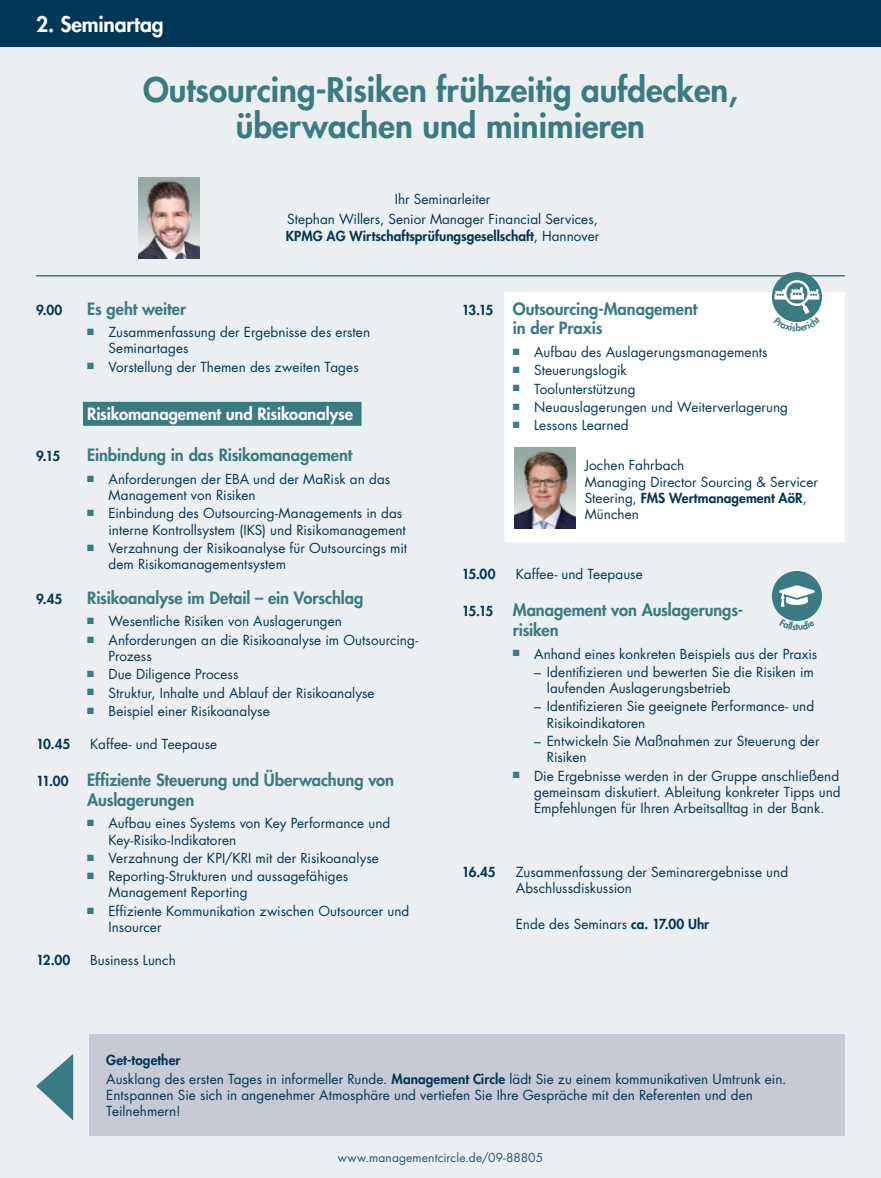
<style>
.page{position:relative;width:881px;height:1178px;background:#fff}
.page>*{position:absolute;margin:0;border:0;box-sizing:border-box;transform-origin:0 0}
.t1{font:800 33px/36px "Futura Std";color:#3a7a83;text-align:center}
.t2{font:800 21px "Futura Std";letter-spacing:-.005em;color:#fff}
.t3{font:800 16.5px/19.8px "Futura Std";letter-spacing:-.005em;color:#3a7a83}
.t4{font:800 16.5px "Futura Std";letter-spacing:-.005em;color:#fff}
.t5{font:13.5px/16.2px "Futura Std";letter-spacing:.005em;color:#003756}
.t6{font:800 13.5px "Futura Std";color:#003756}
.t7{font:12px "Futura Std";letter-spacing:.01em;color:#2c5270}
.s1{font-weight:400}
.s2{font-size:13.5px;color:#003756}
.s3{font-weight:800}
</style>
<div class="page">
<div style="left:0;top:0;width:880px;height:1178px;background:#eceff1"></div>
<div style="left:0;top:0;width:880px;height:47px;background:#003756"></div>
<hr style="left:36px;top:275px;width:808px;height:1px;background:#3a7a83">
<div style="left:89px;top:1034px;width:755px;height:102px;background:#c5cad6"></div>
<div style="left:504px;top:292px;width:340px;height:250px;background:#fff"></div>
<img style="left:514px;top:447px;width:61px;height:82px">
<div style="left:83px;top:402px;width:278px;height:24px;background:#3a7a83"></div>
<svg style="left:36px;top:1054px;width:37px;height:66px"></svg>
<svg style="left:771px;top:272px;width:50px;height:50px"></svg>
<div style="left:771px;top:571px;width:50px;height:50px;background:#3a7a83;border-radius:50%"></div>
<svg style="left:779px;top:585px;width:35px;height:22px"></svg>
<img style="left:138px;top:177px;width:62px;height:82px">
<svg style="left:773px;top:278px;width:47px;height:45px"></svg>
<svg style="left:787px;top:619px;width:20px;height:2px"></svg>
<h2 class="t2" style="left:36px;top:11px;width:129px">2. Seminartag</h2>
<h1 class="t1" style="left:143px;top:71px;width:596px">Outsourcing-Risiken frühzeitig aufdecken, überwachen und minimieren</h1>
<p class="t5" style="left:287px;top:189px;width:312px;line-height:20.4px;text-align:center">Ihr Seminarleiter<br>Stephan Willers, Senior Manager Financial Services,</p>
<p class="t6" style="left:286px;top:227px;width:315px">KPMG AG Wirtschaftsprüfungsgesellschaft<span class="s1">, Hannover</span></p>
<p class="t6" style="left:36px;top:301px;width:28px">9.00</p>
<p class="t3" style="left:87px;top:298px;width:100px">Es geht weiter</p>
<p class="t5" style="left:108px;top:324px;width:263px;text-indent:-21px"><sup>■</sup> Zusammenfassung der Ergebnisse des ersten<br>Seminartages</p>
<p class="t5" style="left:87px;top:359px;width:273px"><sup>■</sup> Vorstellung der Themen des zweiten Tages</p>
<p class="t4" style="left:87px;top:404px;width:267px">Risikomanagement und Risikoanalyse</p>
<p class="t6" style="left:36px;top:448px;width:25px">9.15</p>
<p class="t3" style="left:87px;top:445px;width:266px">Einbindung in das Risikomanagement</p>
<p class="t5" style="left:108px;top:471px;width:283px;text-indent:-21px"><sup>■</sup> Anforderungen der EBA und der MaRisk an das<br>Management von Risiken</p>
<p class="t5" style="left:87px;top:505px;width:320px;text-align:right"><sup>■</sup> Einbindung des Outsourcing-Managements in das interne Kontrollsystem (IKS) und Risikomanagement</p>
<p class="t5" style="left:108px;top:540px;width:300px;text-indent:-21px"><sup>■</sup> Verzahnung der Risikoanalyse für Outsourcings mit dem Risikomanagementsystem</p>
<p class="t6" style="left:36px;top:590px;width:28px">9.45</p>
<p class="t3" style="left:87px;top:588px;width:277px">Risikoanalyse im Detail – ein Vorschlag</p>
<p class="t5" style="left:87px;top:613px;width:256px"><sup>■</sup> Wesentliche Risiken von Auslagerungen</p>
<p class="t5" style="left:108px;top:632px;width:311px;text-indent:-21px"><sup>■</sup> Anforderungen an die Risikoanalyse im Outsourcing-<br>Prozess</p>
<p class="t5" style="left:87px;top:666px;width:153px"><sup>■</sup> Due Diligence Process</p>
<p class="t5" style="left:87px;top:685px;width:289px"><sup>■</sup> Struktur, Inhalte und Ablauf der Risikoanalyse</p>
<p class="t5" style="left:87px;top:703px;width:184px"><sup>■</sup> Beispiel einer Risikoanalyse</p>
<p class="t6" style="left:36px;top:736px;width:36px">10.45</p>
<p class="t5" style="left:90px;top:736px;width:128px">Kaffee- und Teepause</p>
<p class="t3" style="left:87px;top:770px;width:308px;text-indent:-51px"><span class="s2">11.00</span> Effiziente Steuerung und Überwachung von<br>Auslagerungen</p>
<p class="t5" style="left:108px;top:815px;width:283px;text-indent:-21px"><sup>■</sup> Aufbau eines Systems von Key Performance und<br>Key-Risiko-Indikatoren</p>
<p class="t5" style="left:87px;top:850px;width:293px"><sup>■</sup> Verzahnung der KPI/KRI mit der Risikoanalyse</p>
<p class="t5" style="left:108px;top:868px;width:241px;text-indent:-21px"><sup>■</sup> Reporting-Strukturen und aussagefähiges<br>Management Reporting</p>
<p class="t5" style="left:108px;top:903px;width:302px;text-indent:-21px"><sup>■</sup> Effiziente Kommunikation zwischen Outsourcer und<br>Insourcer</p>
<p class="t6" style="left:36px;top:952px;width:36px">12.00</p>
<p class="t5" style="left:90px;top:952px;width:87px">Business Lunch</p>
<p class="t3" style="left:512px;top:298px;width:186px;text-indent:-51px"><span class="s2">13.15</span> Outsourcing-Management in der Praxis</p>
<p class="t5" style="left:512px;top:344px;width:256px"><sup>■</sup> Aufbau des Auslagerungsmanagements</p>
<p class="t5" style="left:512px;top:362px;width:115px"><sup>■</sup> Steuerungslogik</p>
<p class="t5" style="left:512px;top:381px;width:124px"><sup>■</sup> Toolunterstützung</p>
<p class="t5" style="left:512px;top:399px;width:277px"><sup>■</sup> Neuauslagerungen und Weiterverlagerung</p>
<p class="t5" style="left:512px;top:417px;width:117px"><sup>■</sup> Lessons Learned</p>
<p class="t5" style="left:584px;top:457px;width:235px">Jochen Fahrbach<br>Managing Director Sourcing &amp; Servicer<br>Steering, <span class="s3">FMS Wertmanagement AöR</span>,<br>München</p>
<p class="t6" style="left:461px;top:566px;width:35px">15.00</p>
<p class="t5" style="left:515px;top:566px;width:128px">Kaffee- und Teepause</p>
<p class="t3" style="left:512px;top:600px;width:232px;text-indent:-51px"><span class="s2">15.15</span> Management von Auslagerungs&shy;risiken</p>
<p class="t5" style="left:512px;top:646px;width:306px"><sup>■</sup> Anhand eines konkreten Beispiels aus der Praxis</p>
<p class="t5" style="left:546px;top:664px;width:268px;text-indent:-13px">– Identifizieren und bewerten Sie die Risiken im laufenden Auslagerungsbetrieb</p>
<p class="t5" style="left:546px;top:698px;width:269px;text-indent:-13px">– Identifizieren Sie geeignete Performance- und<br>Risikoindikatoren</p>
<p class="t5" style="left:546px;top:733px;width:274px;text-indent:-13px">– Entwickeln Sie Maßnahmen zur Steuerung der<br>Risiken</p>
<p class="t5" style="left:534px;top:767px;width:308px;text-align:justify;text-indent:-21px"><sup>■</sup> Die Ergebnisse werden in der Gruppe anschließend gemeinsam diskutiert. Ableitung konkreter Tipps und Empfehlungen für Ihren Arbeitsalltag in der Bank.</p>
<p class="t6" style="left:461px;top:864px;width:35px">16.45</p>
<p class="t5" style="left:515px;top:864px;width:274px">Zusammenfassung der Seminarergebnisse und<br>Abschlussdiskussion</p>
<p class="t5" style="left:515px;top:916px;width:195px">Ende des Seminars <span class="s3">ca. 17.00 Uhr</span></p>
<p class="t5" style="left:106px;top:1051px;width:681px;line-height:18.3px"><span class="s3">Get-together<br></span>Ausklang des ersten Tages in informeller Runde. <span class="s3">Management Circle</span> lädt Sie zu einem kommunikativen Umtrunk ein.</p>
<p class="t5" style="left:106px;top:1087px;width:648px">Entspannen Sie sich in angenehmer Atmosphäre und vertiefen Sie Ihre Gespräche mit den Referenten und den<br>Teilnehmern!</p>
<p class="t7" style="left:338px;top:1149px;width:206px">www.managementcircle.de/09-88805</p>
</div>
